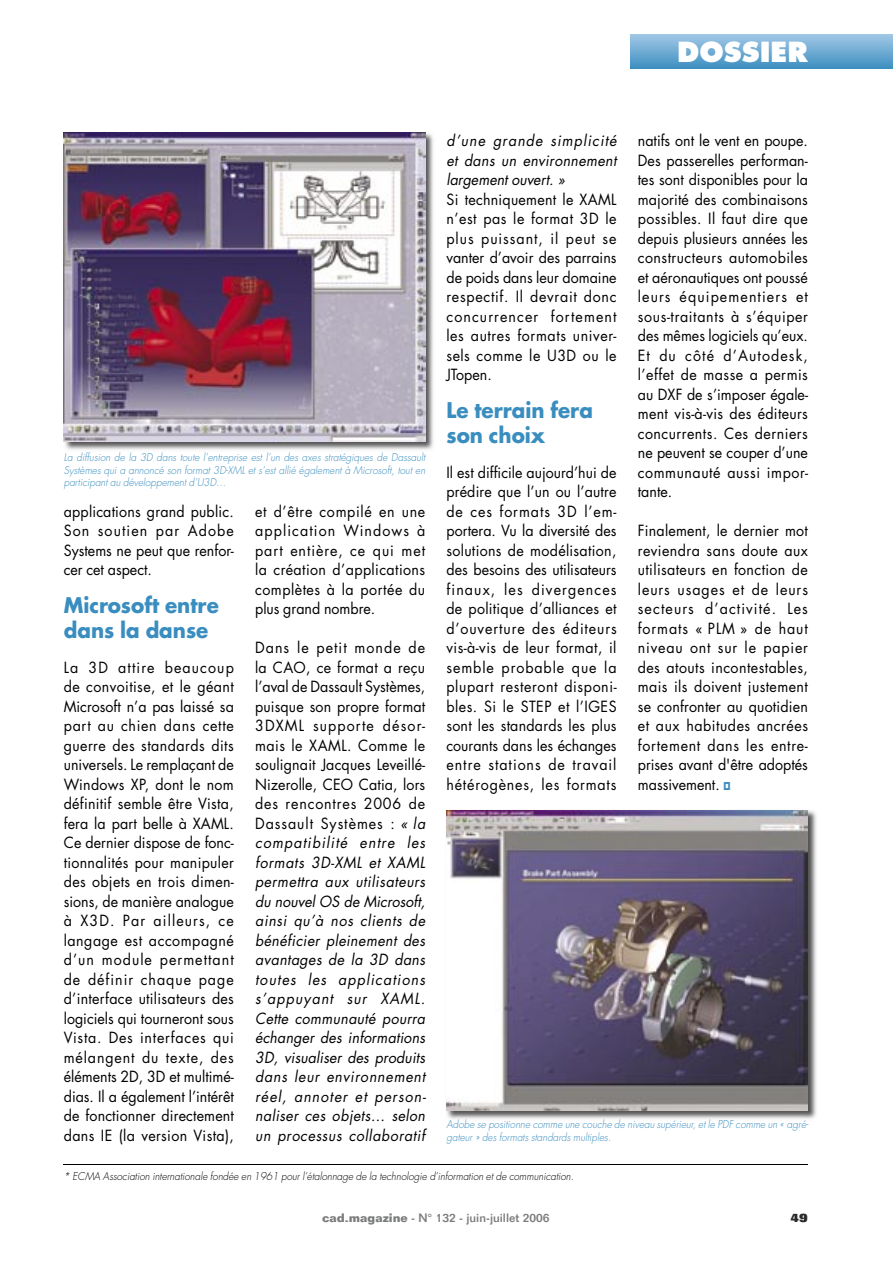
<style>
.page{position:relative;width:893px;height:1263px;background:#fff}
.page>*{position:absolute;margin:0;border:0;box-sizing:border-box;transform-origin:0 0}
.t1{font:800 27px "Futura";color:#fff}
.t2{font:700 21px/25.2px "Futura";color:#398dbf;scale:.95 1}
.t3{font:15px/19.5px "Futura";letter-spacing:.03em;color:#000;text-align:justify;scale:.95 1}
.t4{font:italic 15px/19.5px "Futura";letter-spacing:.03em;color:#000;text-align:justify;scale:.95 1}
.t5{font:500 12px "Folio";color:#7b7c7c}
.t6{font:800 12px "Folio";color:#2a2a2a}
.t7{font:italic 300 10.5px/12.6px "Futura";color:#398dbf;text-align:justify;scale:.95 1}
.t8{font:italic 300 10.5px "Futura";color:#000;scale:.95 1}
.s1{font-style:normal}
.s2{font-weight:700}
</style>
<div class="page">
<svg style="left:631px;top:34px;width:262px;height:35px;background:#6fabd3"></svg>
<img style="left:447px;top:810px;width:370px;height:309px">
<img style="left:446px;top:810px;width:362px;height:301px">
<img style="left:63px;top:132px;width:371px;height:318px">
<img style="left:64px;top:133px;width:361px;height:308px">
<hr style="left:64px;top:1164px;width:744px;height:1px;background:#000">
<h1 class="t1" style="left:677px;top:35px;width:132px">DOSSIER</h1>
<p class="t7" style="left:64px;top:451px;width:382px">La diffusion de la 3D dans toute l’entreprise est l’un des axes stratégiques de Dassault Systèmes qui a annoncé son format 3D-XML et s’est allié également à Microsoft, tout en participant au développement d’U3D…</p>
<p class="t3" style="left:64px;top:501px;width:181px">applications grand public.<br>Son soutien par Adobe Systems ne peut que renfor&shy;cer cet aspect.</p>
<h2 class="t2" style="left:64px;top:592px;width:165px">Microsoft entre dans la danse</h2>
<p class="t3" style="left:64px;top:657px;width:181px">La 3D attire beaucoup de convoitise, et le géant Microsoft n’a pas laissé sa part au chien dans cette guerre des standards dits universels. Le remplaçant de Windows XP, dont le nom définitif semble être Vista, fera la part belle à XAML.<br>Ce dernier dispose de fonc&shy;tionnalités pour manipuler des objets en trois dimen&shy;sions, de manière analogue à X3D. Par ailleurs, ce langage est accompagné d’un module permettant de définir chaque page d’interface utilisateurs des logiciels qui tourneront sous Vista. Des interfaces qui mélangent du texte, des éléments 2D, 3D et multimé&shy;dias. Il a également l’intérêt de fonctionner directement dans IE (la version Vista),</p>
<p class="t3" style="left:255px;top:501px;width:181px">et d’être compilé en une application Windows à part entière, ce qui met la création d’applications complètes à la portée du plus grand nombre.</p>
<p class="t4" style="left:255px;top:638px;width:181px"><span class="s1">Dans le petit monde de la CAO, ce format a reçu l’aval de Dassault Systèmes, puisque son propre format 3DXML supporte désor&shy;mais le XAML. Comme le soulignait Jacques Leveillé-Nizerolle, CEO Catia, lors des rencontres 2006 de Dassault Systèmes :</span> « la compatibilité entre les formats 3D-XML et XAML permettra aux utilisateurs du nouvel OS de Microsoft, ainsi qu’à nos clients de bénéficier pleinement des avantages de la 3D dans toutes les applications s’appuyant sur XAML.<br>Cette communauté pourra échanger des informations 3D, visualiser des produits dans leur environnement réel, annoter et person&shy;naliser ces objets… selon un processus collaboratif</p>
<p class="t4" style="left:446px;top:131px;width:181px">d’une grande simplicité et dans un environnement largement ouvert. »</p>
<p class="t3" style="left:446px;top:189px;width:181px">Si techniquement le XAML n’est pas le format 3D le plus puissant, il peut se vanter d’avoir des parrains de poids dans leur domaine respectif. Il devrait donc concurrencer fortement les autres formats univer&shy;sels comme le U3D ou le JTopen.</p>
<h2 class="t2" style="left:446px;top:397px;width:156px">Le terrain fera son choix</h2>
<p class="t3" style="left:446px;top:462px;width:181px">Il est difficile aujourd’hui de prédire que l’un ou l’autre de ces formats 3D l’em&shy;portera. Vu la diversité des solutions de modélisation, des besoins des utilisateurs finaux, les divergences de politique d’alliances et d’ouverture des éditeurs vis-à-vis de leur format, il semble probable que la plupart resteront disponi&shy;bles. Si le STEP et l’IGES sont les standards les plus courants dans les échanges entre stations de travail hétérogènes, les formats</p>
<p class="t3" style="left:638px;top:131px;width:181px">natifs ont le vent en poupe.<br>Des passerelles performan&shy;tes sont disponibles pour la majorité des combinaisons possibles. Il faut dire que depuis plusieurs années les constructeurs automobiles et aéronautiques ont poussé leurs équipementiers et sous-traitants à s’équiper des mêmes logiciels qu’eux.<br>Et du côté d’Autodesk, l’effet de masse a permis au DXF de s’imposer égale&shy;ment vis-à-vis des éditeurs concurrents. Ces derniers ne peuvent se couper d’une communauté aussi impor&shy;tante.</p>
<p class="t3" style="left:638px;top:521px;width:181px">Finalement, le dernier mot reviendra sans doute aux utilisateurs en fonction de leurs usages et de leurs secteurs d’activité. Les formats « PLM » de haut niveau ont sur le papier des atouts incontestables, mais ils doivent justement se confronter au quotidien et aux habitudes ancrées fortement dans les entre&shy;prises avant d'être adoptés massivement.</p>
<p class="t7" style="left:446px;top:1118px;width:383px">Adobe se positionne comme une couche de niveau supérieur, et le PDF comme un « agré&shy;gateur » des formats standards multiples.</p>
<p class="t8" style="left:64px;top:1170px;width:538px">* ECMA Association internationale fondée en 1961 pour l’étalonnage de la technologie d’information et de communication.</p>
<p class="t5" style="left:322px;top:1210px;width:229px"><span class="s2">cad-magazine</span> - N° 132 - juin-juillet 2006</p>
<p class="t6" style="left:791px;top:1210px;width:19px">49</p>
</div>
